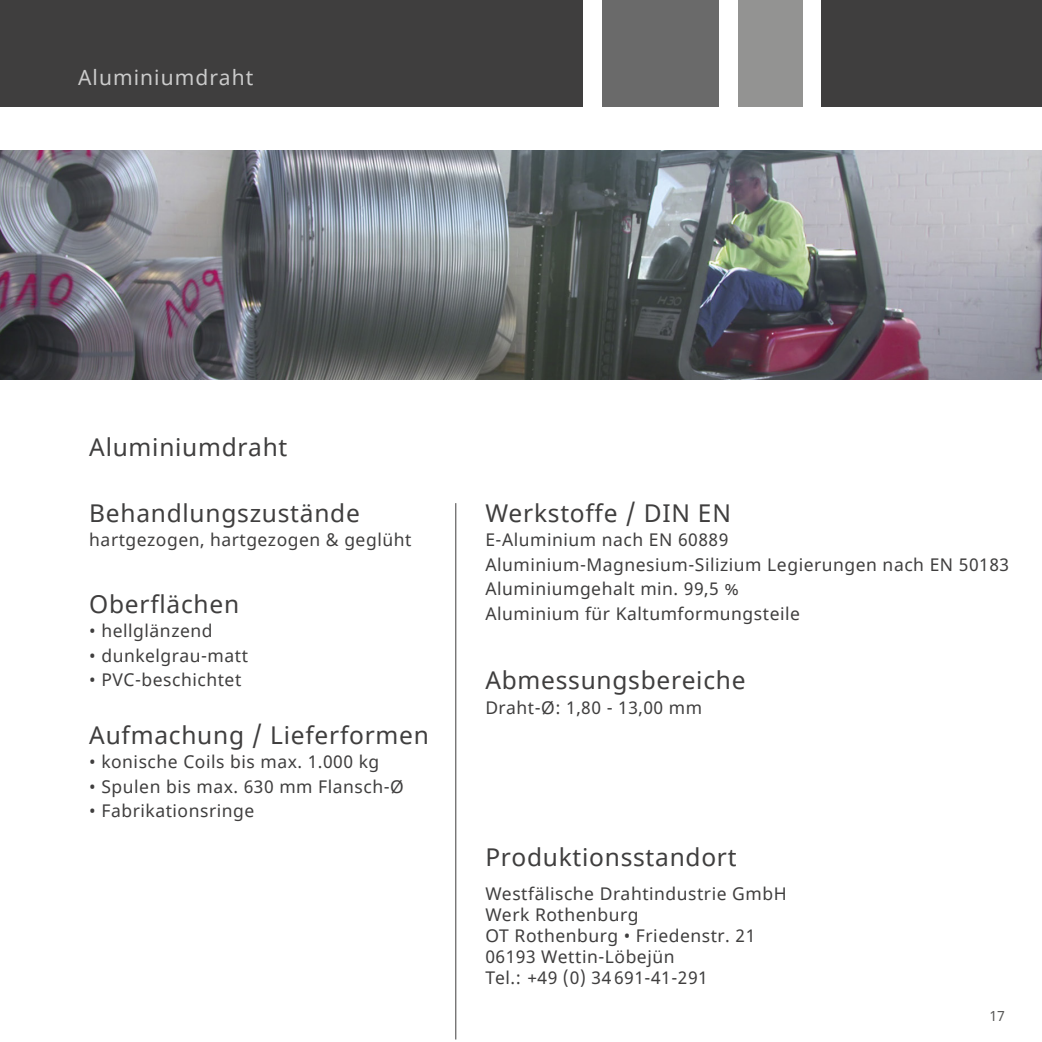
<style>
.page{position:relative;width:1042px;height:1042px;background:#fff}
.page>*{position:absolute;margin:0;border:0;box-sizing:border-box;transform-origin:0 0}
.t1{font:24.5px "Noto Sans";letter-spacing:.03em;color:#3f3e3e}
.t2{font:21px "Noto Sans";letter-spacing:.05em;color:#cbcbcb}
.t3{font:17.5px/21px "Noto Sans";letter-spacing:.03em;color:#3f3e3e}
.t4{font:14px "Noto Sans";color:#585857}
</style>
<div class="page">
<img style="left:0;top:150px;width:1042px;height:229px">
<hr style="left:455px;top:503px;width:1px;height:536px;background:#3f3e3e">
<div style="left:0;top:0;width:582px;height:106px;background:#3f3e3e"></div>
<div style="left:602px;top:0;width:116px;height:106px;background:#6a6a6a"></div>
<div style="left:738px;top:0;width:64px;height:106px;background:#939392"></div>
<div style="left:822px;top:0;width:220px;height:106px;background:#3f3e3e"></div>
<p class="t2" style="left:78px;top:63px;width:177px">Aluminiumdraht</p>
<h1 class="t1" style="left:89px;top:430px;width:200px">Aluminiumdraht</h1>
<h1 class="t1" style="left:89px;top:496px;width:272px">Behandlungszustände</h1>
<p class="t3" style="left:89px;top:530px;width:323px">hartgezogen, hartgezogen &amp; geglüht</p>
<h1 class="t1" style="left:89px;top:587px;width:151px">Oberflächen</h1>
<p class="t3" style="left:89px;top:621px;width:125px">• hellglänzend</p>
<p class="t3" style="left:89px;top:645px;width:160px">• dunkelgrau-matt</p>
<p class="t3" style="left:89px;top:670px;width:154px">• PVC-beschichtet</p>
<h1 class="t1" style="left:89px;top:718px;width:341px">Aufmachung / Lieferformen</h1>
<p class="t3" style="left:89px;top:752px;width:291px">• konische Coils bis max. 1.000 kg</p>
<p class="t3" style="left:89px;top:776px;width:316px">• Spulen bis max. 630 mm Flansch-Ø</p>
<p class="t3" style="left:89px;top:801px;width:166px">• Fabrikationsringe</p>
<h1 class="t1" style="left:485px;top:496px;width:247px">Werkstoffe / DIN EN</h1>
<p class="t3" style="left:485px;top:528px;width:525px;line-height:24.5px">E-Aluminium nach EN 60889<br>Aluminium-Magnesium-Silizium Legierungen nach EN 50183<br>Aluminiumgehalt min. 99,5 %<br>Aluminium für Kaltumformungsteile</p>
<h1 class="t1" style="left:485px;top:664px;width:262px">Abmessungsbereiche</h1>
<p class="t3" style="left:485px;top:697px;width:218px">Draht-Ø: 1,80 - 13,00 mm</p>
<h1 class="t1" style="left:485px;top:841px;width:253px">Produktionsstandort</h1>
<p class="t3" style="left:485px;top:884px;width:303px">Westfälische Drahtindustrie GmbH<br>Werk Rothenburg<br>OT Rothenburg • Friedenstr. 21<br>06193 Wettin-Löbejün<br>Tel.: +49 (0) 34691-41-291</p>
<p class="t4" style="left:989px;top:1006px;width:17px">17</p>
</div>
